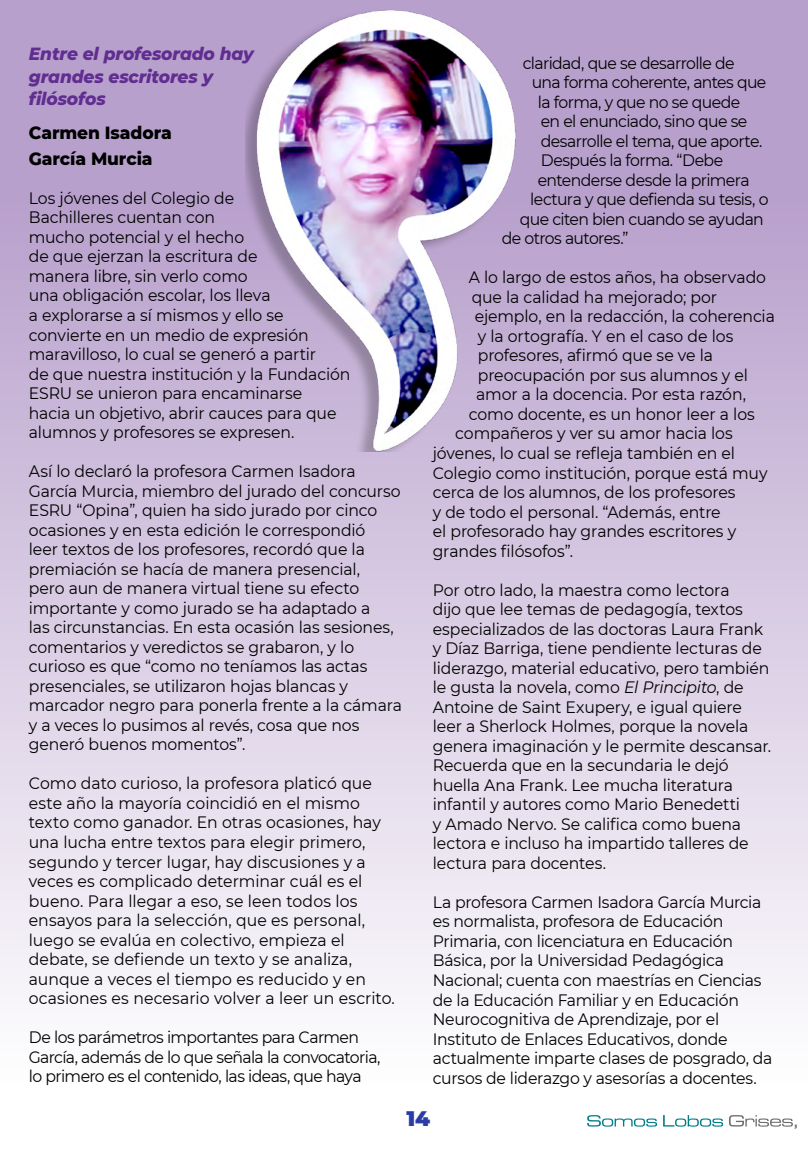
<style>
.page{position:relative;width:808px;height:1149px;background:#fff}
.page>*{position:absolute;margin:0;border:0;box-sizing:border-box;transform-origin:0 0}
.t1{font:900 21px "Montserrat";color:#2c3ca5}
.t2{font:italic 800 18px/22.5px "Montserrat";letter-spacing:-.005em;color:#602d91;scale:.95 1}
.t3{font:800 18px/25.5px "Montserrat";letter-spacing:-.005em;color:#000;scale:.95 1}
.t4{font:16.5px/19.5px "Montserrat";letter-spacing:-.01em;color:#000;scale:.95 1}
.t5{font:16.5px/19.5px "Montserrat";letter-spacing:-.04em;color:#000;scale:.95 1}
.t6{font:16.5px "Montserrat";letter-spacing:-.035em;color:#000;scale:.95 1}
.s1{font-style:italic}
</style>
<div class="page">
<svg style="left:587px;top:1115px;width:70px;height:11px"></svg>
<svg style="left:663px;top:1115px;width:60px;height:11px"></svg>
<svg style="left:729px;top:1115px;width:68px;height:13px"></svg>
<div style="left:1px;top:0;width:807px;height:1083px;background:linear-gradient(to bottom,#ad92c4,#fcfbfc)"></div>
<img style="left:246px;top:9px;width:277px;height:442px">
<p class="t2" style="left:29px;top:42px;width:238px">Entre el profesorado hay grandes escritores y filósofos</p>
<p class="t3" style="left:29px;top:119px;width:152px">Carmen Isadora<br>García Murcia</p>
<p class="t4" style="left:29px;top:188px;width:340px">Los jóvenes del Colegio de<br>Bachilleres cuentan con<br>mucho potencial y el hecho<br>de que ejerzan la escritura de<br>manera libre, sin verlo como<br>una obligación escolar, los lleva<br>a explorarse a sí mismos y ello se convierte en un medio de expresión maravilloso, lo cual se generó a partir<br>de que nuestra institución y la Fundación<br>ESRU se unieron para encaminarse<br>hacia un objetivo, abrir cauces para que alumnos y profesores se expresen.</p>
<p class="t4" style="left:29px;top:461px;width:394px">Así lo declaró la profesora Carmen Isadora García Murcia, miembro del jurado del concurso ESRU “Opina”, quien ha sido jurado por cinco ocasiones y en esta edición le correspondió<br>leer textos de los profesores, recordó que la premiación se hacía de manera presencial,<br>pero aun de manera virtual tiene su efecto importante y como jurado se ha adaptado a<br>las circunstancias. En esta ocasión las sesiones, comentarios y veredictos se grabaron, y lo curioso es que “como no teníamos las actas presenciales, se utilizaron hojas blancas y marcador negro para ponerla frente a la cámara y a veces lo pusimos al revés, cosa que nos generó buenos momentos”.</p>
<p class="t4" style="left:29px;top:773px;width:387px">Como dato curioso, la profesora platicó que este año la mayoría coincidió en el mismo texto como ganador. En otras ocasiones, hay una lucha entre textos para elegir primero, segundo y tercer lugar, hay discusiones y a veces es complicado determinar cuál es el bueno. Para llegar a eso, se leen todos los ensayos para la selección, que es personal, luego se evalúa en colectivo, empieza el debate, se defiende un texto y se analiza, aunque a veces el tiempo es reducido y en ocasiones es necesario volver a leer un escrito.</p>
<p class="t5" style="left:29px;top:1026px;width:372px">De los parámetros importantes para Carmen<br>García, además de lo que señala la convocatoria, lo primero es el contenido, las ideas, que haya</p>
<p class="t5" style="left:523px;top:52px;width:225px">claridad, que se desarrolle de</p>
<p class="t5" style="left:532px;top:72px;width:248px">una forma coherente, antes que</p>
<p class="t6" style="left:538px;top:90px;width:215px">la forma, y que no se quede</p>
<p class="t5" style="left:541px;top:111px;width:219px">en el enunciado, sino que se</p>
<p class="t5" style="left:541px;top:130px;width:235px">desarrolle el tema, que aporte.</p>
<p class="t6" style="left:541px;top:149px;width:194px">Después la forma. “Debe</p>
<p class="t6" style="left:538px;top:168px;width:225px">entenderse desde la primera</p>
<p class="t6" style="left:530px;top:188px;width:252px">lectura y que defienda su tesis, o</p>
<p class="t5" style="left:520px;top:208px;width:258px">que citen bien cuando se ayudan</p>
<p class="t5" style="left:502px;top:228px;width:135px">de otros autores.”</p>
<p class="t4" style="left:469px;top:267px;width:314px">A lo largo de estos años, ha observado</p>
<p class="t4" style="left:472px;top:286px;width:260px">que la calidad ha mejorado; por</p>
<p class="t4" style="left:475px;top:306px;width:317px">ejemplo, en la redacción, la coherencia</p>
<p class="t4" style="left:478px;top:325px;width:270px">y la ortografía. Y en el caso de los</p>
<p class="t4" style="left:478px;top:345px;width:249px">profesores, afirmó que se ve la</p>
<p class="t4" style="left:478px;top:364px;width:286px">preocupación por sus alumnos y el</p>
<p class="t4" style="left:476px;top:384px;width:285px">amor a la docencia. Por esta razón,</p>
<p class="t4" style="left:469px;top:403px;width:303px">como docente, es un honor leer a los</p>
<p class="t4" style="left:455px;top:423px;width:294px">compañeros y ver su amor hacia los</p>
<p class="t4" style="left:433px;top:442px;width:320px">jóvenes, lo cual se refleja también en el</p>
<p class="t4" style="left:433px;top:462px;width:354px">Colegio como institución, porque está muy</p>
<p class="t4" style="left:433px;top:481px;width:320px">cerca de los alumnos, de los profesores</p>
<p class="t4" style="left:433px;top:501px;width:305px">y de todo el personal. “Además, entre</p>
<p class="t4" style="left:433px;top:520px;width:321px">el profesorado hay grandes escritores y</p>
<p class="t4" style="left:433px;top:540px;width:149px">grandes filósofos”.</p>
<p class="t4" style="left:433px;top:579px;width:357px">Por otro lado, la maestra como lectora<br>dijo que lee temas de pedagogía, textos especializados de las doctoras Laura Frank y Díaz Barriga, tiene pendiente lecturas de liderazgo, material educativo, pero también le gusta la novela, como <span class="s1">El Principito</span>, de Antoine de Saint Exupery, e igual quiere leer a Sherlock Holmes, porque la novela genera imaginación y le permite descansar.<br>Recuerda que en la secundaria le dejó huella Ana Frank. Lee mucha literatura infantil y autores como Mario Benedetti<br>y Amado Nervo. Se califica como buena lectora e incluso ha impartido talleres de lectura para docentes.</p>
<p class="t4" style="left:433px;top:891px;width:359px">La profesora Carmen Isadora García Murcia es normalista, profesora de Educación Primaria, con licenciatura en Educación Básica, por la Universidad Pedagógica Nacional; cuenta con maestrías en Ciencias de la Educación Familiar y en Educación Neurocognitiva de Aprendizaje, por el Instituto de Enlaces Educativos, donde actualmente imparte clases de posgrado, da cursos de liderazgo y asesorías a docentes.</p>
<p class="t1" style="left:406px;top:1102px;width:25px">14</p>
</div>
